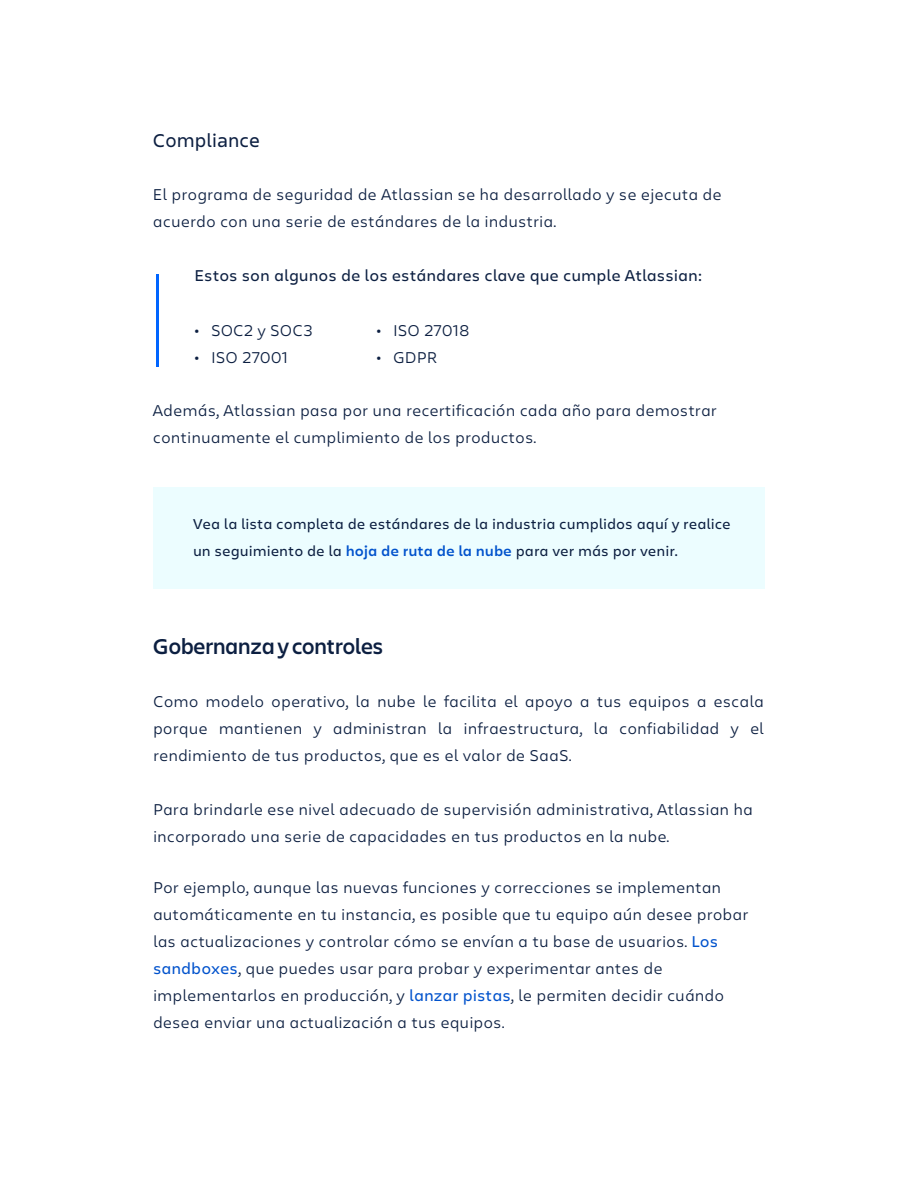
<style>
.page{position:relative;width:918px;height:1188px;background:#fff}
.page>*{position:absolute;margin:0;border:0;box-sizing:border-box;transform-origin:0 0}
.t1{font:600 22.5px "Charlie Display";color:#0c1f41}
.t2{font:19.5px "Charlie Display";letter-spacing:.04em;color:#0c1f41}
.t3{font:300 16.5px/27px "Charlie Text";color:#0c1f41}
.t4{font:16.5px "Charlie Text";color:#0c1f41}
.t5{font:15px/27px "Charlie Text";color:#0c1f41}
.s1{font-weight:700}
.s2{font-weight:600;color:#0052cc}
.s3{font-weight:400;color:#0052cc}
</style>
<div class="page">
<hr style="left:156px;top:274px;width:3px;height:93px;background:#0065ff">
<div style="left:153px;top:488px;width:612px;height:102px;background:#ecfdff"></div>
<p class="t2" style="left:153px;top:127px;width:108px">Compliance</p>
<p class="t3" style="left:153px;top:180px;width:570px">El programa de seguridad de Atlassian se ha desarrollado y se ejecuta de acuerdo con una serie de estándares de la industria.</p>
<p class="t4" style="left:195px;top:263px;width:509px">Estos son algunos de los estándares clave que cumple Atlassian:</p>
<p class="t3" style="left:195px;top:316px;width:120px"><span class="s1">·</span> SOC2 y SOC3 <span class="s1">·</span> ISO 27001</p>
<p class="t3" style="left:376px;top:316px;width:95px"><span class="s1">·</span> ISO 27018 <span class="s1">·</span> GDPR</p>
<p class="t3" style="left:153px;top:396px;width:566px">Además, Atlassian pasa por una recertificación cada año para demostrar continuamente el cumplimiento de los productos.</p>
<p class="t5" style="left:193px;top:510px;width:539px">Vea la lista completa de estándares de la industria cumplidos aquí y realice un seguimiento de la <span class="s2">hoja de ruta de la nube</span> para ver más por venir.</p>
<h1 class="t1" style="left:153px;top:631px;width:232px">Gobernanza y controles</h1>
<p class="t3" style="left:153px;top:687px;width:613px;text-align:justify">Como modelo operativo, la nube le facilita el apoyo a tus equipos a escala porque mantienen y administran la infraestructura, la confiabilidad y el rendimiento de tus productos, que es el valor de SaaS.</p>
<p class="t3" style="left:153px;top:795px;width:602px">Para brindarle ese nivel adecuado de supervisión administrativa, Atlassian ha incorporado una serie de capacidades en tus productos en la nube.</p>
<p class="t3" style="left:153px;top:873px;width:597px">Por ejemplo, aunque las nuevas funciones y correcciones se implementan automáticamente en tu instancia, es posible que tu equipo aún desee probar las actualizaciones y controlar cómo se envían a tu base de usuarios. <span class="s3">Los sandboxes</span>, que puedes usar para probar y experimentar antes de implementarlos en producción, y <span class="s3">lanzar pistas</span>, le permiten decidir cuándo desea enviar una actualización a tus equipos.</p>
</div>
